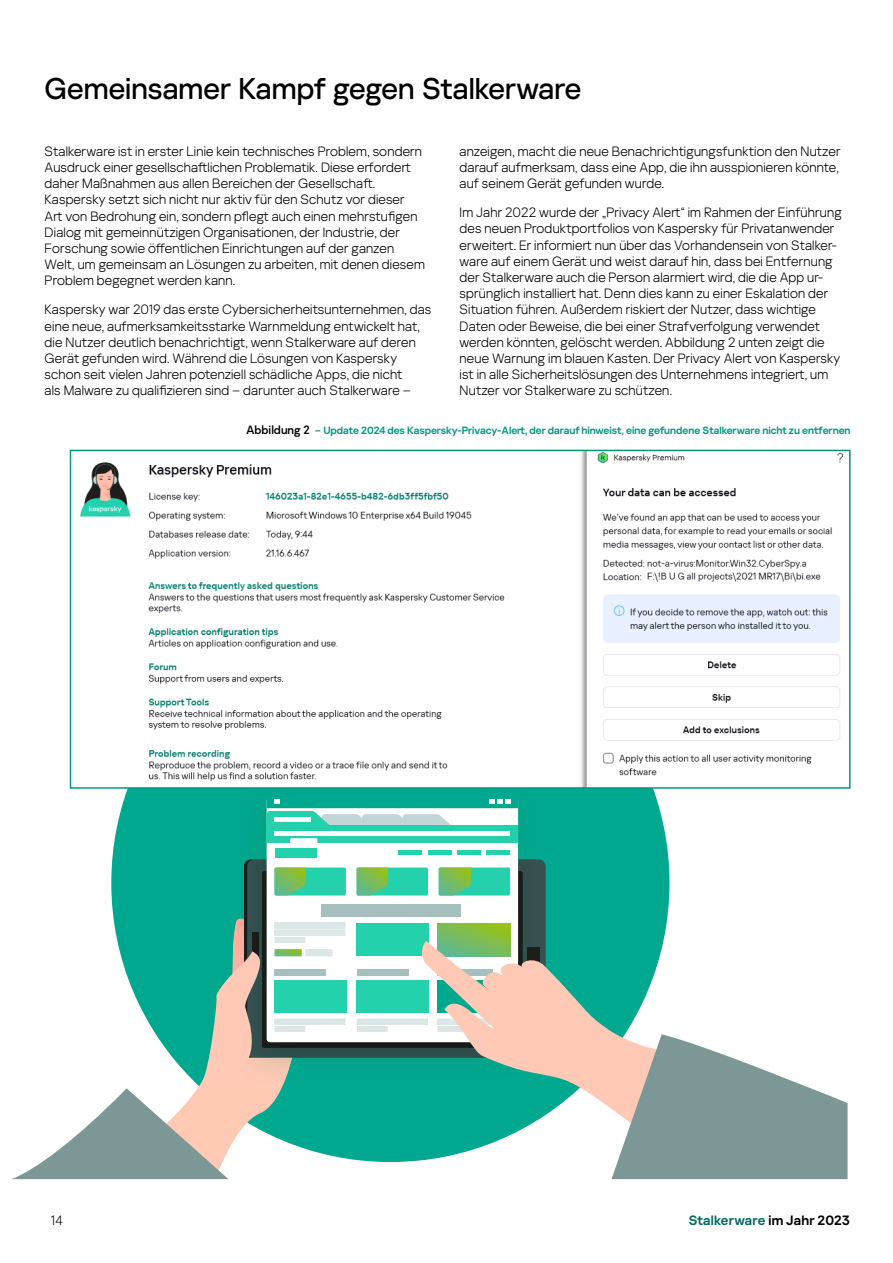
<style>
.page{position:relative;width:893px;height:1263px;background:#fff}
.page>*{position:absolute;margin:0;border:0;box-sizing:border-box;transform-origin:0 0}
.t1{font:500 30px "Kaspersky Sans Display";color:#000}
.t2{font:300 13.5px/16.2px "Kaspersky Sans Display";letter-spacing:.015em;color:#000}
.t3{font:600 13.5px "Kaspersky Sans Display";letter-spacing:.015em;color:#006d5c}
.t4{font:600 10.5px "Kaspersky Sans Display";color:#009982}
.s1{font-family:"Kaspersky Sans";font-weight:400;font-size:12px;color:#000}
.s2{color:#000}
</style>
<div class="page">
<div style="left:111px;top:604px;width:558px;height:558px;background:#00a88f;border-radius:50%"></div>
<img style="left:161px;top:1042px;width:115px;height:108px">
<img style="left:221px;top:919px;width:64px;height:178px">
<div style="left:247px;top:859px;width:298px;height:198px;background:#334f4e"></div>
<img style="left:252px;top:933px;width:6px;height:16px">
<img style="left:262px;top:871px;width:261px;height:177px">
<div style="left:267px;top:797px;width:251px;height:245px;background:#fff;border-radius:3px"></div>
<div style="left:267px;top:825px;width:251px;height:18px;background:#24d1ad"></div>
<div style="left:275px;top:831px;width:235px;height:5px;background:#fff"></div>
<div style="left:275px;top:867px;width:71px;height:28px;background:#24d1ad;border-radius:2px"></div>
<div style="left:439px;top:867px;width:71px;height:28px;background:#24d1ad;border-radius:2px"></div>
<div style="left:357px;top:867px;width:71px;height:28px;background:#24d1ad;border-radius:2px"></div>
<div style="left:290px;top:838px;width:27px;height:7px;background:#fff"></div>
<svg style="left:267px;top:797px;width:251px;height:28px"></svg>
<hr style="left:486px;top:851px;width:24px;height:4px;background:#24d1ad">
<hr style="left:457px;top:851px;width:24px;height:4px;background:#24d1ad">
<hr style="left:428px;top:851px;width:23px;height:4px;background:#24d1ad">
<hr style="left:399px;top:851px;width:23px;height:4px;background:#24d1ad">
<div style="left:275px;top:848px;width:41px;height:9px;background:#24d1ad"></div>
<svg style="left:275px;top:867px;width:31px;height:28px"></svg>
<svg style="left:357px;top:867px;width:31px;height:28px"></svg>
<svg style="left:439px;top:867px;width:32px;height:28px"></svg>
<svg style="left:438px;top:924px;width:72px;height:17px"></svg>
<div style="left:322px;top:905px;width:139px;height:12px;background:#a6bfbf"></div>
<svg style="left:275px;top:922px;width:70px;height:21px"></svg>
<div style="left:275px;top:980px;width:72px;height:33px;background:#24d1ad"></div>
<div style="left:356px;top:980px;width:72px;height:33px;background:#24d1ad"></div>
<div style="left:357px;top:970px;width:51px;height:6px;background:#a6bfbf"></div>
<svg style="left:357px;top:1019px;width:63px;height:13px"></svg>
<div style="left:356px;top:924px;width:72px;height:32px;background:#24d1ad"></div>
<svg style="left:202px;top:949px;width:143px;height:133px"></svg>
<svg style="left:420px;top:941px;width:244px;height:202px"></svg>
<svg style="left:12px;top:1088px;width:216px;height:91px"></svg>
<svg style="left:611px;top:1034px;width:237px;height:145px"></svg>
<img style="left:80px;top:453px;width:763px;height:333px">
<div style="left:70px;top:450px;width:780px;height:339px;border:2px solid #009982"></div>
<h1 class="t1" style="left:45px;top:67px;width:538px">Gemeinsamer Kampf gegen Stalkerware</h1>
<p class="t2" style="left:45px;top:142px;width:382px">Stalkerware ist in erster Linie kein technisches Problem, sondern Ausdruck einer gesellschaftlichen Problematik. Diese erfordert daher Maßnahmen aus allen Bereichen der Gesellschaft.<br>Kaspersky setzt sich nicht nur aktiv für den Schutz vor dieser Art von Bedrohung ein, sondern pflegt auch einen mehrstufigen Dialog mit gemeinnützigen Organisationen, der Industrie, der Forschung sowie öffentlichen Einrichtungen auf der ganzen Welt, um gemeinsam an Lösungen zu arbeiten, mit denen diesem Problem begegnet werden kann.</p>
<p class="t2" style="left:45px;top:301px;width:388px">Kaspersky war 2019 das erste Cybersicherheitsunternehmen, das eine neue, aufmerksamkeitsstarke Warnmeldung entwickelt hat, die Nutzer deutlich benachrichtigt, wenn Stalkerware auf deren Gerät gefunden wird. Während die Lösungen von Kaspersky schon seit vielen Jahren potenziell schädliche Apps, die nicht<br>als Malware zu qualifizieren sind – darunter auch Stalkerware –</p>
<p class="t2" style="left:460px;top:142px;width:382px">anzeigen, macht die neue Benachrichtigungsfunktion den Nutzer darauf aufmerksam, dass eine App, die ihn ausspionieren könnte, auf seinem Gerät gefunden wurde.</p>
<p class="t2" style="left:460px;top:204px;width:384px">Im Jahr 2022 wurde der „Privacy Alert“ im Rahmen der Einführung des neuen Produktportfolios von Kaspersky für Privatanwender erweitert. Er informiert nun über das Vorhandensein von Stalker&shy;ware auf einem Gerät und weist darauf hin, dass bei Entfernung der Stalkerware auch die Person alarmiert wird, die die App ur&shy;sprünglich installiert hat. Denn dies kann zu einer Eskalation der Situation führen. Außerdem riskiert der Nutzer, dass wichtige Daten oder Beweise, die bei einer Strafverfolgung verwendet werden könnten, gelöscht werden. Abbildung 2 unten zeigt die neue Warnung im blauen Kasten. Der Privacy Alert von Kaspersky ist in alle Sicherheitslösungen des Unternehmens integriert, um Nutzer vor Stalkerware zu schützen.</p>
<p class="t4" style="left:246px;top:423px;width:606px"><span class="s1">Abbildung 2</span> – Update 2024 des Kaspersky-Privacy-Alert, der darauf hinweist, eine gefundene Stalkerware nicht zu entfernen</p>
<p class="t2" style="left:51px;top:1211px;width:13px">14</p>
<p class="t3" style="left:689px;top:1210px;width:163px">Stalkerware <span class="s2">im Jahr 2023</span></p>
</div>
